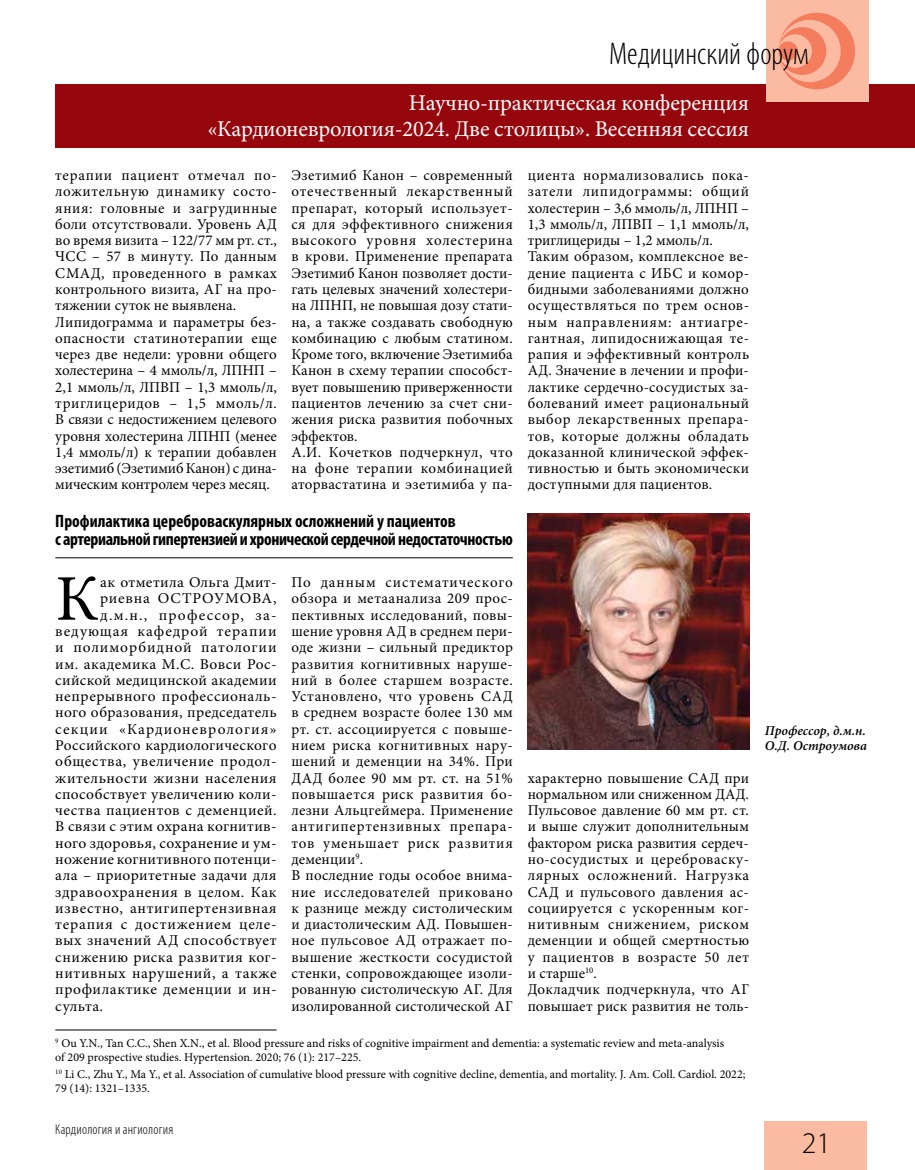
<style>
.page{position:relative;width:915px;height:1170px;background:#fff}
.page>*{position:absolute;margin:0;border:0;box-sizing:border-box;transform-origin:0 0}
.t1{font:65.1px "Minion Pro";color:#000}
.t2{font:300 condensed 31.5px "Myriad Pro";color:#000}
.t3{font:300 30px "Myriad Pro";color:#000}
.t4{font:22.5px/25.5px "Minion Pro";letter-spacing:-.01em;color:#fff;text-align:right}
.t5{font:700 condensed 18px/18px "Myriad Pro";letter-spacing:-.02em;color:#000}
.t6{font:15px/16.2px "Minion Pro";letter-spacing:.025em;color:#000}
.t7{font:15px "Minion Pro";letter-spacing:.05em;color:#000}
.t8{font:15px "Minion Pro";letter-spacing:.075em;color:#000}
.t9{font:15px "Minion Pro";letter-spacing:.06em;color:#000}
.t10{font:15px "Minion Pro";letter-spacing:.055em;color:#000}
.t11{font:15px "Minion Pro";letter-spacing:.085em;color:#000}
.t12{font:300 condensed 14.25px "Myriad Pro";letter-spacing:.015em;color:#000}
.t13{font:italic 600 13.5px/15px "Minion Pro";color:#000}
.t14{font:12px/13.5px "Minion Pro";color:#000}
</style>
<div class="page">
<div style="left:55px;top:84px;width:859px;height:63px;background:#96070d"></div>
<div style="left:765px;top:0;width:102px;height:102px;background:#fabba2"></div>
<svg style="left:778px;top:13px;width:76px;height:76px"></svg>
<div style="left:778px;top:41px;width:19px;height:20px;background:#f47d5e;border-radius:50%"></div>
<div style="left:764px;top:1121px;width:102px;height:48px;background:#fabba2"></div>
<hr style="left:55px;top:557px;width:457px;height:1px;background:#000">
<img style="left:527px;top:513px;width:221px;height:237px">
<hr style="left:55px;top:1029px;width:221px;height:1px;background:#000">
<h2 class="t2" style="left:608px;top:35px;width:201px">Медицинский форум</h2>
<h3 class="t4" style="left:207px;top:90px;width:543px">Научно-практическая конференция «Кардионеврология-2024. Две столицы». Весенняя сессия</h3>
<p class="t6" style="left:55px;top:167px;width:223px">терапии пациент отмечал по&shy;ложительную динамику состо&shy;яния: головные и загрудинные боли отсутствовали. Уровень АД во время визита – 122/77 мм рт. ст.,<br>ЧСС – 57 в минуту. По данным<br>СМАД, проведенного в рамках контрольного визита, АГ на про&shy;тяжении суток не выявлена.<br>Липидограмма и параметры без&shy;опасности статинотерапии еще через две недели: уровни общего холестерина – 4 ммоль/л, ЛПНП –<br>2,1 ммоль/л, ЛПВП – 1,3 ммоль/л, триглицеридов – 1,5 ммоль/л.<br>В связи с недостижением целевого уровня холестерина ЛПНП (менее<br>1,4 ммоль/л) к терапии добавлен эзетимиб (Эзетимиб Канон) с дина&shy;мическим контролем через месяц.</p>
<p class="t6" style="left:291px;top:167px;width:223px">Эзетимиб Канон – современный отечественный лекарственный препарат, который использует&shy;ся для эффективного снижения высокого уровня холестерина в крови. Применение препарата<br>Эзетимиб Канон позволяет дости&shy;гать целевых значений холестери&shy;на ЛПНП, не повышая дозу стати&shy;на, а также создавать свободную комбинацию с любым статином.<br>Кроме того, включение Эзетимиба<br>Канон в схему терапии способст&shy;вует повышению приверженности пациентов лечению за счет сни&shy;жения риска развития побочных эффектов.<br>А.И. Кочетков подчеркнул, что на фоне терапии комбинацией аторвастатина и эзетимиба у па-</p>
<p class="t6" style="left:527px;top:167px;width:223px">циента нормализовались пока&shy;затели липидограммы: общий холестерин – 3,6 ммоль/л, ЛПНП –<br>1,3 ммоль/л, ЛПВП – 1,1 ммоль/л, триглицериды – 1,2 ммоль/л.<br>Таким образом, комплексное ве&shy;дение пациента с ИБС и комор&shy;бидными заболеваниями должно осуществляться по трем основ&shy;ным направлениям: антиагре&shy;гантная, липидоснижающая те&shy;рапия и эффективный контроль<br>АД. Значение в лечении и профи&shy;лактике сердечно-сосудистых за&shy;болеваний имеет рациональный выбор лекарственных препара&shy;тов, которые должны обладать доказанной клинической эффек&shy;тивностью и быть экономически доступными для пациентов.</p>
<p class="t5" style="left:55px;top:511px;width:459px">Профилактика цереброваскулярных осложнений у пациентов<br>с артериальной гипертензией и хронической сердечной недостаточностью</p>
<h1 class="t1" style="left:55px;top:555px;width:45px">К</h1>
<p class="t6" style="left:100px;top:574px;width:178px">ак отметила Ольга Дмит-</p>
<p class="t7" style="left:100px;top:588px;width:178px">риевна ОСТРОУМОВА,</p>
<p class="t11" style="left:100px;top:604px;width:178px">д.м.н., профессор, за-</p>
<p class="t9" style="left:55px;top:621px;width:223px">ведующая кафедрой терапии</p>
<p class="t10" style="left:55px;top:637px;width:223px">и полиморбидной патологии</p>
<p class="t6" style="left:55px;top:655px;width:223px">им. академика М.С. Вовси Рос-</p>
<p class="t6" style="left:55px;top:672px;width:223px">сийской медицинской академии</p>
<p class="t6" style="left:55px;top:688px;width:223px">непрерывного профессиональ-</p>
<p class="t6" style="left:55px;top:704px;width:223px">ного образования, председатель</p>
<p class="t8" style="left:55px;top:718px;width:223px">секции «Кардионеврология»</p>
<p class="t6" style="left:55px;top:737px;width:223px">Российского кардиологического</p>
<p class="t6" style="left:55px;top:753px;width:223px">общества, увеличение продол-</p>
<p class="t6" style="left:55px;top:769px;width:223px">жительности жизни населения</p>
<p class="t6" style="left:55px;top:786px;width:223px">способствует увеличению коли-</p>
<p class="t6" style="left:55px;top:802px;width:223px">чества пациентов с деменцией.</p>
<p class="t6" style="left:55px;top:818px;width:223px">В связи с этим охрана когнитив-</p>
<p class="t6" style="left:55px;top:834px;width:223px">ного здоровья, сохранение и ум-</p>
<p class="t6" style="left:55px;top:851px;width:223px">ножение когнитивного потенци-</p>
<p class="t6" style="left:55px;top:867px;width:223px">ала – приоритетные задачи для</p>
<p class="t6" style="left:55px;top:883px;width:223px">здравоохранения в целом. Как</p>
<p class="t6" style="left:55px;top:899px;width:223px">известно, антигипертензивная</p>
<p class="t7" style="left:55px;top:914px;width:223px">терапия с достижением целе-</p>
<p class="t6" style="left:55px;top:932px;width:223px">вых значений АД способствует</p>
<p class="t6" style="left:55px;top:948px;width:223px">снижению риска развития ког-</p>
<p class="t6" style="left:55px;top:965px;width:223px">нитивных нарушений, а также</p>
<p class="t6" style="left:55px;top:981px;width:223px">профилактике деменции и ин-</p>
<p class="t6" style="left:55px;top:997px;width:49px">сульта.</p>
<p class="t6" style="left:291px;top:574px;width:223px">По данным систематического обзора и метаанализа 209 прос&shy;пективных исследований, повы&shy;шение уровня АД в среднем пери&shy;оде жизни – сильный предиктор развития когнитивных наруше&shy;ний в более старшем возрасте.<br>Установлено, что уровень САД в среднем возрасте более 130 мм рт. ст. ассоциируется с повыше&shy;нием риска когнитивных нару&shy;шений и деменции на 34%. При<br>ДАД более 90 мм рт. ст. на 51% повышается риск развития бо&shy;лезни Альцгеймера. Применение антигипертензивных препара&shy;тов уменьшает риск развития деменции<sup>9</sup>.<br>В последние годы особое внима&shy;ние исследователей приковано к разнице между систолическим и диастолическим АД. Повышен&shy;ное пульсовое АД отражает по&shy;вышение жесткости сосудистой стенки, сопровождающее изоли&shy;рованную систолическую АГ. Для изолированной систолической АГ</p>
<p class="t6" style="left:527px;top:769px;width:223px">характерно повышение САД при нормальном или сниженном ДАД.<br>Пульсовое давление 60 мм рт. ст. и выше служит дополнительным фактором риска развития сердеч&shy;но-сосудистых и цереброваску&shy;лярных осложнений. Нагрузка<br>САД и пульсового давления ас&shy;социируется с ускоренным ког&shy;нитивным снижением, риском деменции и общей смертностью у пациентов в возрасте 50 лет и старше<sup>10</sup>.<br>Докладчик подчеркнула, что АГ повышает риск развития не толь-</p>
<p class="t14" style="left:55px;top:1036px;width:670px"><sup>9</sup> Ou Y.N., Tan C.C., Shen X.N., et al. Blood pressure and risks of cognitive impairment and dementia: a systematic review and meta-analysis of 209 prospective studies. Hypertension. 2020; 76 (1): 217–225.</p>
<p class="t14" style="left:55px;top:1067px;width:691px"><sup>10</sup> Li C., Zhu Y., Ma Y., et al. Association of cumulative blood pressure with cognitive decline, dementia, and mortality. J. Am. Coll. Cardiol. 2022;<br>79 (14): 1321–1335.</p>
<p class="t12" style="left:55px;top:1120px;width:119px">Кардиология и ангиология</p>
<p class="t13" style="left:764px;top:723px;width:104px">Профессор, д.м.н.<br>О.Д. Остроумова</p>
<h3 class="t3" style="left:801px;top:1126px;width:31px">21</h3>
</div>
